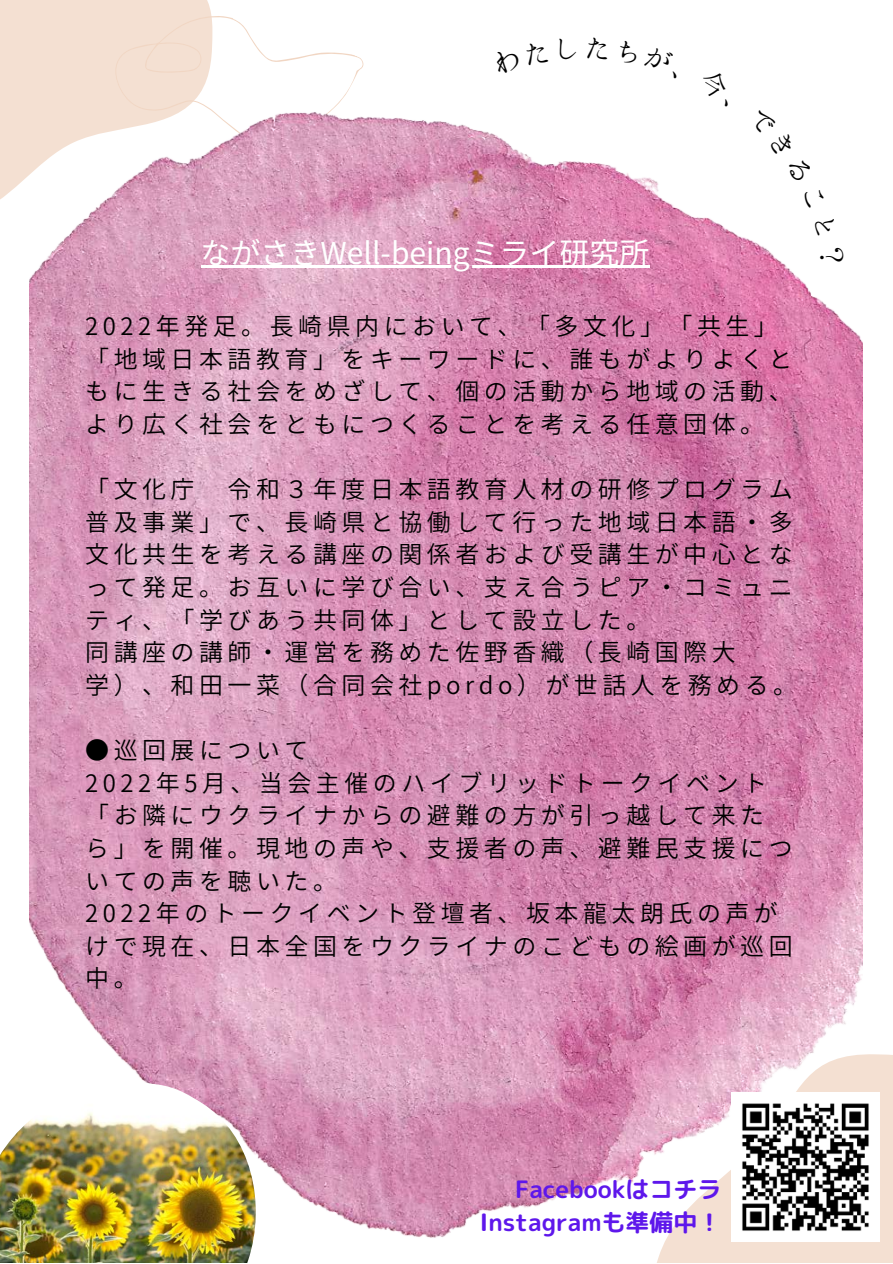
<style>
.page{position:relative;width:893px;height:1264px;background:#fff}
.page>*{position:absolute;margin:0;border:0;box-sizing:border-box;transform-origin:0 0}
.t1{font:30px "Source Han Sans JP";color:#fff}
.t2{font:24px/32.5px "Source Han Sans JP";letter-spacing:.19em;color:#000}
.t3{font:24px "rounded mplus 1 p bold";color:#5e17eb}
</style>
<div class="page">
<svg style="left:657px;top:1054px;width:235px;height:208px;background:#f4e2d5"></svg>
<div style="left:0;top:0;width:102px;height:199px;background:#f4e0d2"></div>
<svg style="left:102px;top:0;width:262px;height:112px"></svg>
<img style="left:29px;top:112px;width:833px;height:1126px">
<img style="left:0;top:1081px;width:260px;height:181px">
<img style="left:731px;top:1092px;width:148px;height:148px">
<hr style="left:201px;top:266px;width:448px;height:2px;background:#fff">
<svg style="left:748px;top:112px;width:77px;height:96px"></svg>
<svg style="left:814px;top:217px;width:23px;height:19px"></svg>
<svg style="left:819px;top:247px;width:25px;height:17px"></svg>
<p class="t1" style="left:201px;top:229px;width:450px">ながさきWell-beingミライ研究所</p>
<p class="t2" style="left:85px;top:309px;width:709px">2022年発足。長崎県内において、「多文化」「共生」「地域日本語教育」をキーワードに、誰もがよりよくともに生きる社会をめざして、個の活動から地域の活動、より広く社会をともにつくることを考える任意団体。</p>
<p class="t2" style="left:85px;top:472px;width:111px">「文化庁</p>
<p class="t2" style="left:85px;top:472px;width:709px;text-align:justify;text-indent:142px">令和３年度日本語教育人材の研修プログラム普及事業」で、長崎県と協働して行った地域日本語・多文化共生を考える講座の関係者および受講生が中心となって発足。お互いに学び合い、支え合うピア・コミュニティ、「学びあう共同体」として設立した。</p>
<p class="t2" style="left:85px;top:635px;width:713px">同講座の講師・運営を務めた佐野香織（長崎国際大<br>学）、和田一菜（合同会社pordo）が世話人を務める。</p>
<p class="t2" style="left:85px;top:732px;width:225px">●巡回展について</p>
<p class="t2" style="left:85px;top:765px;width:709px">2022年5月、当会主催のハイブリッドトークイベント「お隣にウクライナからの避難の方が引っ越して来たら」を開催。現地の声や、支援者の声、避難民支援についての声を聴いた。</p>
<p class="t2" style="left:85px;top:895px;width:709px">2022年のトークイベント登壇者、坂本龍太朗氏の声がけで現在、日本全国をウクライナのこどもの絵画が巡回中。</p>
<p class="t3" style="left:515px;top:1172px;width:208px">Facebookはコチラ</p>
<p class="t3" style="left:480px;top:1205px;width:243px">Instagramも準備中！</p>
</div>
